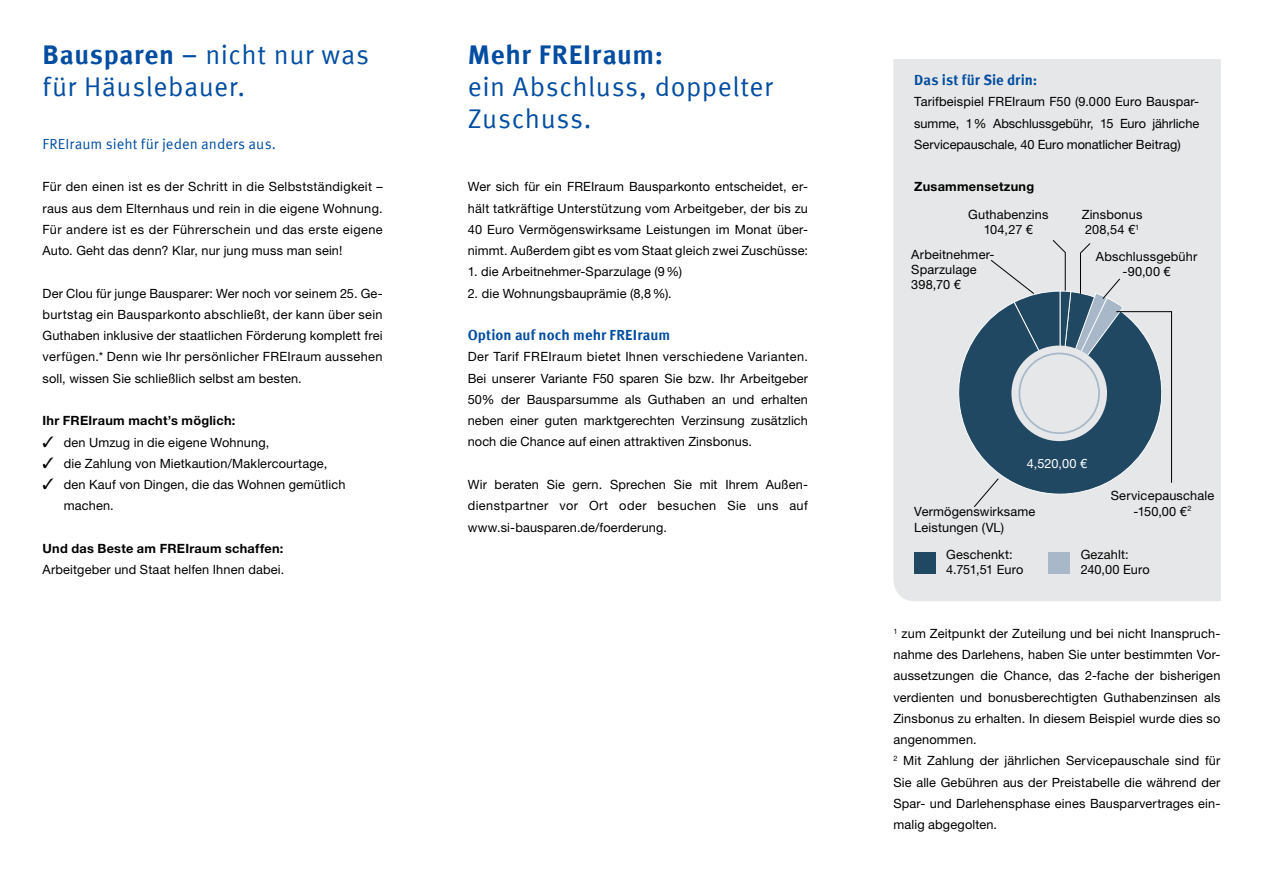
<style>
.page{position:relative;width:1263px;height:893px;background:#fff}
.page>*{position:absolute;margin:0;border:0;box-sizing:border-box;transform-origin:0 0}
.t1{font:27px/32px "Meta Offc Pro Norm";letter-spacing:.02em;color:#024da1}
.t2{font:700 27px "Meta Offc Pro";letter-spacing:.025em;color:#024da1}
.t3{font:700 14.7px "Meta Offc Pro";letter-spacing:.005em;color:#024da1}
.t4{font:14.7px "Meta Offc Pro Norm";letter-spacing:.005em;color:#024da1}
.t5{font:12.75px/21.3px "Helvetica Neue LTW1 G";letter-spacing:.01em;color:#000}
.t6{font:700 12.75px "Helvetica Neue LTW1 G";letter-spacing:.02em;color:#000}
.t7{font:12.75px "Helvetica Neue LTW1 G";color:#fff}
.s1{font-family:"Meta Offc Pro";font-weight:700}
</style>
<div class="page">
<div style="left:893px;top:59px;width:328px;height:542px;background:#e6e7e8"></div>
<div style="left:945px;top:302px;width:230px;height:206px;background:#e6e7e8"></div>
<div style="left:914px;top:553px;width:21px;height:21px;background:#214863"></div>
<div style="left:1049px;top:553px;width:21px;height:21px;background:#a8b8c8"></div>
<svg style="left:955px;top:239px;width:217px;height:269px;background:#95a5b1"></svg>
<h1 class="t1" style="left:43px;top:37px;width:328px"><span class="s1">Bausparen –</span> nicht nur was für Häuslebauer.</h1>
<h1 class="t2" style="left:468px;top:33px;width:197px">Mehr FREIraum:</h1>
<h1 class="t1" style="left:468px;top:69px;width:306px">ein Abschluss, doppelter<br>Zuschuss.</h1>
<p class="t4" style="left:43px;top:133px;width:235px">FREIraum sieht für jeden anders aus.</p>
<p class="t5" style="left:43px;top:176px;width:342px;text-align:justify">Für den einen ist es der Schritt in die Selbstständigkeit – raus aus dem Elternhaus und rein in die eigene Wohnung.<br>Für andere ist es der Führerschein und das erste eigene Auto. Geht das denn? Klar, nur jung muss man sein!</p>
<p class="t5" style="left:43px;top:282px;width:342px;text-align:justify">Der Clou für junge Bausparer: Wer noch vor seinem 25. Ge&shy;burtstag ein Bausparkonto abschließt, der kann über sein Guthaben inklusive der staatlichen Förderung komplett frei verfügen.* Denn wie Ihr persönlicher FREIraum aussehen soll, wissen Sie schließlich selbst am besten.</p>
<p class="t6" style="left:43px;top:413px;width:194px">Ihr FREIraum macht’s möglich:</p>
<p class="t5" style="left:43px;top:431px;width:228px">✓ den Umzug in die eigene Wohnung,</p>
<p class="t5" style="left:43px;top:452px;width:286px">✓ die Zahlung von Mietkaution/Maklercourtage,</p>
<p class="t5" style="left:64px;top:474px;width:283px;text-indent:-21px">✓ den Kauf von Dingen, die das Wohnen gemütlich machen.</p>
<p class="t6" style="left:43px;top:540px;width:242px">Und das Beste am FREIraum schaffen:</p>
<p class="t5" style="left:43px;top:559px;width:243px">Arbeitgeber und Staat helfen Ihnen dabei.</p>
<p class="t5" style="left:468px;top:176px;width:342px;text-align:justify">Wer sich für ein FREIraum Bausparkonto entscheidet, er&shy;hält tatkräftige Unterstützung vom Arbeitgeber, der bis zu 40 Euro Vermögenswirksame Leistungen im Monat über&shy;nimmt. Außerdem gibt es vom Staat gleich zwei Zuschüsse:</p>
<p class="t5" style="left:468px;top:261px;width:216px">1. die Arbeitnehmer-Sparzulage (9%)</p>
<p class="t5" style="left:468px;top:282px;width:206px">2. die Wohnungsbauprämie (8,8%).</p>
<p class="t3" style="left:468px;top:324px;width:204px">Option auf noch mehr FREIraum</p>
<p class="t5" style="left:468px;top:346px;width:342px;text-align:justify">Der Tarif FREIraum bietet Ihnen verschiedene Varianten.<br>Bei unserer Variante F50 sparen Sie bzw. Ihr Arbeitgeber 50% der Bausparsumme als Guthaben an und erhalten neben einer guten marktgerechten Verzinsung zusätzlich noch die Chance auf einen attraktiven Zinsbonus.</p>
<p class="t5" style="left:468px;top:474px;width:342px;text-align:justify">Wir beraten Sie gern. Sprechen Sie mit Ihrem Außen&shy;dienstpartner vor Ort oder besuchen Sie uns auf www.si-bausparen.de/foerderung.</p>
<p class="t3" style="left:914px;top:68px;width:125px">Das ist für Sie drin:</p>
<p class="t5" style="left:914px;top:91px;width:286px;text-align:justify">Tarifbeispiel FREIraum F50 (9.000 Euro Bauspar&shy;summe, 1% Abschlussgebühr, 15 Euro jährliche Servicepauschale, 40 Euro monatlicher Beitrag)</p>
<p class="t6" style="left:914px;top:179px;width:121px">Zusammensetzung</p>
<p class="t5" style="left:968px;top:206px;width:82px;line-height:15.3px;text-align:center">Guthabenzins<br>104,27 €</p>
<p class="t5" style="left:911px;top:246px;width:85px;line-height:15.3px">Arbeitnehmer-<br>Sparzulage<br>398,70 €</p>
<p class="t5" style="left:1082px;top:206px;width:62px;line-height:15.3px">Zinsbonus<br>208,54 €<sup>1</sup></p>
<p class="t5" style="left:1096px;top:249px;width:103px;line-height:15.3px;text-align:center">Abschlussgebühr -90,00 €</p>
<p class="t7" style="left:1027px;top:455px;width:62px">4,520,00 €</p>
<p class="t5" style="left:914px;top:504px;width:122px;line-height:15.3px">Vermögenswirksame<br>Leistungen (VL)</p>
<p class="t5" style="left:1111px;top:488px;width:105px;line-height:15.3px;text-align:center">Servicepauschale -150,00 €<sup>2</sup></p>
<p class="t5" style="left:946px;top:546px;width:79px;line-height:15.3px">Geschenkt:<br>4.751,51 Euro</p>
<p class="t5" style="left:1081px;top:546px;width:71px;line-height:15.3px">Gezahlt:<br>240,00 Euro</p>
<p class="t5" style="left:893px;top:623px;width:328px"><sup>1</sup> zum Zeitpunkt der Zuteilung und bei nicht Inanspruch&shy;nahme des Darlehens, haben Sie unter bestimmten Vor&shy;aussetzungen die Chance, das 2-fache der bisherigen verdienten und bonusberechtigten Guthabenzinsen als Zinsbonus zu erhalten. In diesem Beispiel wurde dies so angenommen.<br><sup>2</sup> Mit Zahlung der jährlichen Servicepauschale sind für Sie alle Gebühren aus der Preistabelle die während der Spar- und Darlehensphase eines Bausparvertrages ein&shy;malig abgegolten.</p>
</div>
